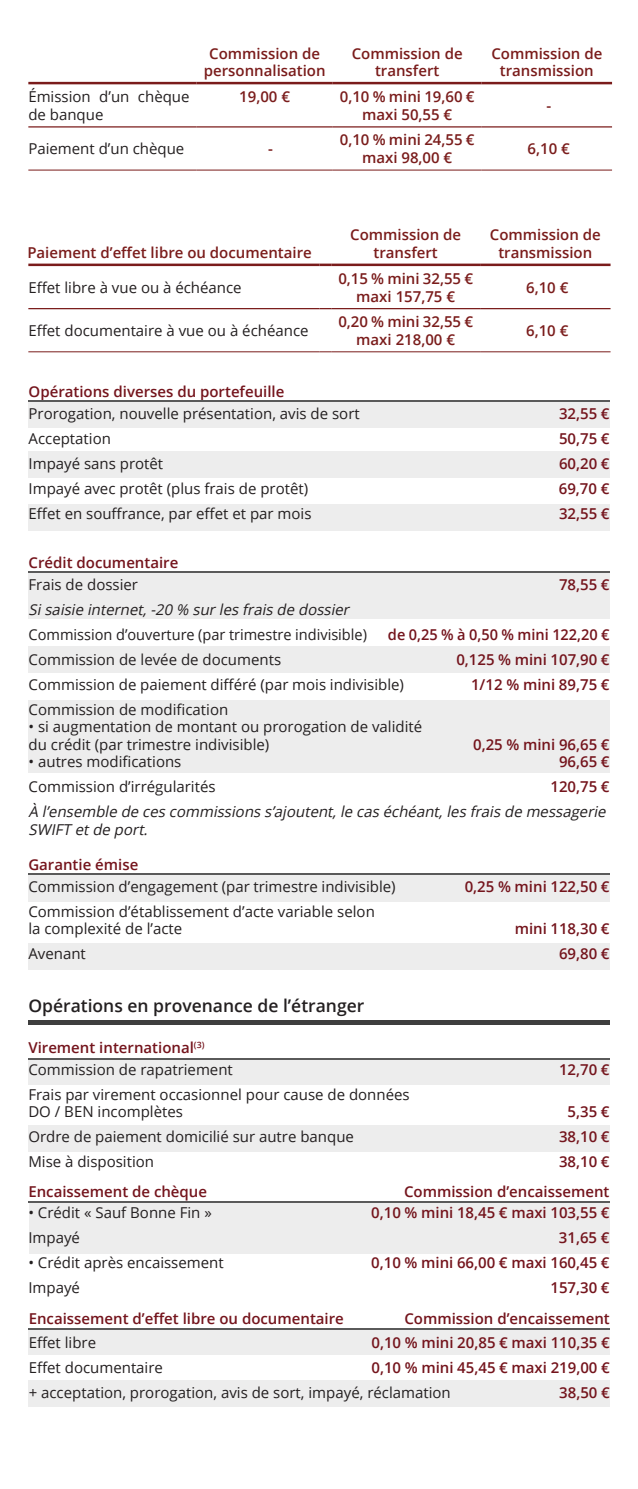
<style>
.page{position:relative;width:638px;height:1489px;background:#fff}
.page>*{position:absolute;margin:0;border:0;box-sizing:border-box;transform-origin:0 0}
.t1{font:600 17.5px "Open Sans";color:#231f20}
.t2{font:15px/17.5px "Open Sans";color:#231f20}
.t3{font:600 15px "Open Sans";color:#74141c}
.t4{font:600 15px/17.5px "Open Sans";color:#7a1c1b;text-align:center}
.t5{font:italic 15px/17.5px "Open Sans";color:#231f20}
</style>
<div class="page">
<div style="left:29px;top:1379px;width:581px;height:26px;background:#ededed"></div>
<div style="left:29px;top:1328px;width:581px;height:26px;background:#ededed"></div>
<div style="left:29px;top:1201px;width:580px;height:52px;background:#ededed"></div>
<div style="left:28px;top:1125px;width:581px;height:26px;background:#ededed"></div>
<div style="left:28px;top:1058px;width:581px;height:26px;background:#ededed"></div>
<div style="left:28px;top:943px;width:581px;height:26px;background:#ededed"></div>
<div style="left:28px;top:875px;width:581px;height:26px;background:#ededed"></div>
<hr style="left:28px;top:1020px;width:581px;height:4px;background:#3e3e3e">
<hr style="left:28px;top:873px;width:581px;height:2px;background:#5a5a5a">
<hr style="left:29px;top:1327px;width:581px;height:2px;background:#5a5a5a">
<div style="left:28px;top:700px;width:581px;height:73px;background:#ededed"></div>
<div style="left:29px;top:646px;width:580px;height:26px;background:#ededed"></div>
<div style="left:28px;top:572px;width:581px;height:47px;background:#ededed"></div>
<div style="left:28px;top:504px;width:581px;height:26px;background:#ededed"></div>
<div style="left:29px;top:451px;width:580px;height:26px;background:#ededed"></div>
<div style="left:29px;top:402px;width:580px;height:26px;background:#ededed"></div>
<hr style="left:28px;top:400px;width:581px;height:2px;background:#5a5a5a">
<hr style="left:29px;top:1200px;width:580px;height:2px;background:#5a5a5a">
<hr style="left:28px;top:1058px;width:581px;height:1px;background:#5a5a5a">
<hr style="left:28px;top:170px;width:169px;height:1px;background:#7a1c1b">
<hr style="left:197px;top:170px;width:136px;height:1px;background:#7a1c1b">
<hr style="left:333px;top:170px;width:148px;height:1px;background:#7a1c1b">
<hr style="left:481px;top:170px;width:131px;height:1px;background:#7a1c1b">
<hr style="left:28px;top:126px;width:169px;height:1px;background:#7a1c1b">
<hr style="left:197px;top:126px;width:136px;height:1px;background:#7a1c1b">
<hr style="left:333px;top:126px;width:148px;height:1px;background:#7a1c1b">
<hr style="left:481px;top:126px;width:131px;height:1px;background:#7a1c1b">
<hr style="left:28px;top:82px;width:169px;height:2px;background:#7a1c1b">
<hr style="left:197px;top:82px;width:136px;height:2px;background:#7a1c1b">
<hr style="left:333px;top:82px;width:148px;height:2px;background:#7a1c1b">
<hr style="left:481px;top:82px;width:131px;height:2px;background:#7a1c1b">
<hr style="left:28px;top:351px;width:291px;height:1px;background:#7a1c1b">
<svg style="left:319px;top:351px;width:12px;height:1px"></svg>
<hr style="left:331px;top:351px;width:149px;height:1px;background:#7a1c1b">
<hr style="left:480px;top:351px;width:130px;height:1px;background:#7a1c1b">
<hr style="left:28px;top:308px;width:291px;height:1px;background:#7a1c1b">
<svg style="left:319px;top:308px;width:12px;height:1px"></svg>
<hr style="left:331px;top:308px;width:149px;height:1px;background:#7a1c1b">
<hr style="left:480px;top:308px;width:130px;height:1px;background:#7a1c1b">
<hr style="left:28px;top:263px;width:291px;height:3px;background:#7a1c1b">
<svg style="left:319px;top:263px;width:12px;height:3px"></svg>
<hr style="left:331px;top:263px;width:149px;height:3px;background:#7a1c1b">
<hr style="left:480px;top:263px;width:130px;height:3px;background:#7a1c1b">
<hr style="left:28px;top:570px;width:582px;height:2px;background:#5a5a5a">
<p class="t4" style="left:204px;top:44px;width:123px">Commission de personnalisation</p>
<p class="t4" style="left:352px;top:44px;width:112px">Commission de transfert</p>
<p class="t4" style="left:491px;top:44px;width:112px">Commission de transmission</p>
<p class="t2" style="left:28px;top:88px;width:163px">Émission d’un chèque de banque</p>
<p class="t4" style="left:239px;top:88px;width:52px">19,00 €</p>
<p class="t4" style="left:340px;top:88px;width:136px">0,10 % mini 19,60 €</p>
<p class="t4" style="left:362px;top:105px;width:92px">maxi 50,55 €</p>
<p class="t2" style="left:28px;top:140px;width:157px">Paiement d’un chèque</p>
<p class="t4" style="left:268px;top:140px;width:6px">-</p>
<p class="t4" style="left:340px;top:131px;width:136px">0,10 % mini 24,55 €</p>
<p class="t4" style="left:362px;top:148px;width:92px">maxi 98,00 €</p>
<p class="t4" style="left:546px;top:97px;width:6px">-</p>
<p class="t4" style="left:527px;top:140px;width:44px">6,10 €</p>
<p class="t4" style="left:27px;top:243px;width:286px">Paiement d’effet libre ou documentaire</p>
<p class="t2" style="left:28px;top:278px;width:215px">Effet libre à vue ou à échéance</p>
<p class="t2" style="left:28px;top:321px;width:282px">Effet documentaire à vue ou à échéance</p>
<p class="t3" style="left:29px;top:381px;width:257px">Opérations diverses du portefeuille</p>
<p class="t4" style="left:350px;top:226px;width:112px">Commission de transfert</p>
<p class="t4" style="left:490px;top:226px;width:112px">Commission de transmission</p>
<p class="t4" style="left:338px;top:269px;width:136px">0,15 % mini 32,55 €</p>
<p class="t4" style="left:356px;top:287px;width:100px">maxi 157,75 €</p>
<p class="t4" style="left:338px;top:313px;width:136px">0,20 % mini 32,55 €</p>
<p class="t4" style="left:356px;top:330px;width:100px">maxi 218,00 €</p>
<p class="t4" style="left:526px;top:278px;width:44px">6,10 €</p>
<p class="t4" style="left:526px;top:321px;width:44px">6,10 €</p>
<p class="t2" style="left:29px;top:405px;width:333px">Prorogation, nouvelle présentation, avis de sort</p>
<p class="t3" style="left:559px;top:403px;width:52px">32,55 €</p>
<p class="t2" style="left:29px;top:430px;width:84px">Acceptation</p>
<p class="t3" style="left:559px;top:428px;width:52px">50,75 €</p>
<p class="t2" style="left:29px;top:455px;width:136px">Impayé sans protêt</p>
<p class="t3" style="left:559px;top:453px;width:52px">60,20 €</p>
<p class="t2" style="left:29px;top:480px;width:281px">Impayé avec protêt (plus frais de protêt)</p>
<p class="t3" style="left:559px;top:478px;width:52px">69,70 €</p>
<p class="t2" style="left:29px;top:505px;width:284px">Effet en souffrance, par effet et par mois</p>
<p class="t3" style="left:559px;top:503px;width:52px">32,55 €</p>
<p class="t3" style="left:29px;top:552px;width:151px">Crédit documentaire</p>
<p class="t2" style="left:29px;top:575px;width:111px">Frais de dossier</p>
<p class="t3" style="left:559px;top:573px;width:52px">78,55 €</p>
<p class="t5" style="left:29px;top:600px;width:326px">Sisaisie internet,-20 % surles frais de dossier</p>
<p class="t2" style="left:29px;top:625px;width:340px">Commission d’ouverture (par trimestre indivisible)</p>
<p class="t3" style="left:388px;top:623px;width:223px">de 0,25 % à 0,50 % mini 122,20 €</p>
<p class="t2" style="left:29px;top:650px;width:254px">Commission de levée de documents</p>
<p class="t3" style="left:456px;top:648px;width:155px">0,125 % mini 107,90 €</p>
<p class="t2" style="left:29px;top:675px;width:377px">Commission de paiement différé (par mois indivisible)</p>
<p class="t3" style="left:471px;top:673px;width:140px">1/12 % mini 89,75 €</p>
<p class="t2" style="left:29px;top:700px;width:201px">Commission de modification</p>
<p class="t2" style="left:29px;top:717px;width:395px">• si augmentation de montant ou prorogation de validité</p>
<p class="t2" style="left:29px;top:735px;width:242px">du crédit (par trimestre indivisible)</p>
<p class="t3" style="left:473px;top:733px;width:138px">0,25 % mini 96,65 €</p>
<p class="t2" style="left:29px;top:752px;width:154px">• autres modifications</p>
<p class="t3" style="left:559px;top:751px;width:52px">96,65 €</p>
<p class="t2" style="left:29px;top:777px;width:189px">Commission d’irrégularités</p>
<p class="t3" style="left:550px;top:776px;width:61px">120,75 €</p>
<p class="t5" style="left:29px;top:802px;width:582px">À l’ensemble de ces commissions s’ajoutent,le cas échéant,les frais de messagerie<br>SWIFT etde port.</p>
<p class="t3" style="left:28px;top:854px;width:112px">Garantie émise</p>
<p class="t2" style="left:28px;top:877px;width:369px">Commission d’engagement (par trimestre indivisible)</p>
<p class="t3" style="left:465px;top:875px;width:146px">0,25 % mini 122,50 €</p>
<p class="t2" style="left:28px;top:902px;width:348px">Commission d’établissement d’acte variable selon</p>
<p class="t2" style="left:28px;top:919px;width:155px">la complexité de l’acte</p>
<p class="t3" style="left:515px;top:918px;width:96px">mini 118,30 €</p>
<p class="t2" style="left:28px;top:944px;width:59px">Avenant</p>
<p class="t3" style="left:559px;top:943px;width:52px">69,80 €</p>
<p class="t1" style="left:28px;top:994px;width:337px">Opérations en provenance de l’étranger</p>
<p class="t3" style="left:28px;top:1037px;width:178px">Virement international<sup>(3)</sup></p>
<p class="t2" style="left:28px;top:1060px;width:206px">Commission de rapatriement</p>
<p class="t3" style="left:559px;top:1059px;width:52px">12,70 €</p>
<p class="t2" style="left:28px;top:1085px;width:383px">Frais par virement occasionnel pour cause de données</p>
<p class="t2" style="left:28px;top:1102px;width:156px">DO / BEN incomplètes</p>
<p class="t3" style="left:567px;top:1101px;width:44px">5,35 €</p>
<p class="t2" style="left:28px;top:1127px;width:327px">Ordre de paiement domicilié sur autre banque</p>
<p class="t3" style="left:559px;top:1126px;width:52px">38,10 €</p>
<p class="t2" style="left:28px;top:1152px;width:127px">Mise à disposition</p>
<p class="t3" style="left:559px;top:1151px;width:52px">38,10 €</p>
<p class="t2" style="left:28px;top:1203px;width:185px">• Crédit « Sauf Bonne Fin »</p>
<p class="t3" style="left:371px;top:1202px;width:240px">0,10 % mini 18,45 € maxi 103,55 €</p>
<p class="t2" style="left:28px;top:1228px;width:53px">Impayé</p>
<p class="t3" style="left:559px;top:1227px;width:52px">31,65 €</p>
<p class="t2" style="left:28px;top:1253px;width:197px">• Crédit après encaissement</p>
<p class="t3" style="left:371px;top:1252px;width:240px">0,10 % mini 66,00 € maxi 160,45 €</p>
<p class="t2" style="left:28px;top:1278px;width:53px">Impayé</p>
<p class="t3" style="left:550px;top:1277px;width:61px">157,30 €</p>
<p class="t2" style="left:29px;top:1332px;width:69px">Effet libre</p>
<p class="t3" style="left:371px;top:1331px;width:240px">0,10 % mini 20,85 € maxi 110,35 €</p>
<p class="t2" style="left:29px;top:1357px;width:136px">Effet documentaire</p>
<p class="t3" style="left:371px;top:1356px;width:240px">0,10 % mini 45,45 € maxi 219,00 €</p>
<p class="t2" style="left:29px;top:1382px;width:424px">+ acceptation, prorogation, avis de sort, impayé, réclamation</p>
<p class="t3" style="left:559px;top:1381px;width:52px">38,50 €</p>
<p class="t3" style="left:28px;top:1180px;width:180px">Encaissement de chèque</p>
<p class="t3" style="left:404px;top:1180px;width:207px">Commission d’encaissement</p>
<p class="t3" style="left:29px;top:1307px;width:317px">Encaissement d’effet libre ou documentaire</p>
<p class="t3" style="left:404px;top:1307px;width:207px">Commission d’encaissement</p>
</div>
